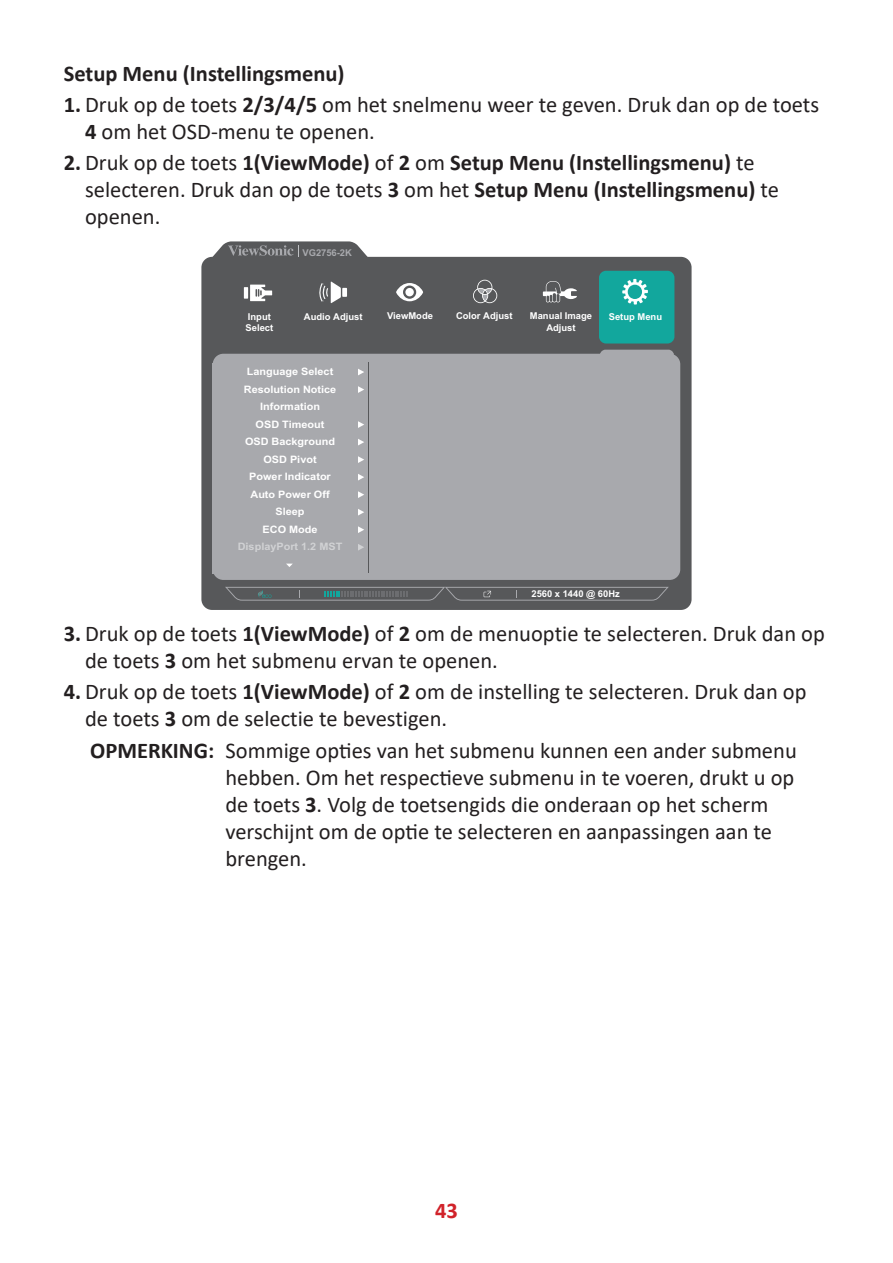
<style>
.page{position:relative;width:893px;height:1263px;background:#fff}
.page>*{position:absolute;margin:0;border:0;box-sizing:border-box;transform-origin:0 0}
.t1{font:22.5px/27px "Calibri";color:#231f20}
.t2{font:700 22.5px/27px "Calibri";color:#231f20}
.t3{font:700 22.5px "Calibri";color:#d1232a}
.t4{font:700 10.2px/17.5px "Arial";color:#fff;text-align:center;scale:1.06 1}
.t5{font:700 10.2px "Arial";color:#d1d2d4;scale:1.06 1}
.t6{font:700 9.45px/11.2px "Arial";color:#fff}
.t7{font:700 9.3px "Arial";color:#fff}
.t8{font:700 9.3px "Arial";color:#a8a9ad}
.s1{font-weight:700}
.s2{font-weight:400}
</style>
<div class="page">
<div style="left:201px;top:257px;width:491px;height:353px;background:#57585a;border-radius:11px"></div>
<svg style="left:599px;top:350px;width:75px;height:5px"></svg>
<div style="left:213px;top:354px;width:467px;height:226px;background:#a8a9ad;border-radius:11px"></div>
<div style="left:599px;top:271px;width:75px;height:72px;background:#12a79d;border-radius:7px"></div>
<svg style="left:358px;top:456px;width:6px;height:7px"></svg>
<svg style="left:358px;top:439px;width:6px;height:6px"></svg>
<svg style="left:358px;top:421px;width:6px;height:7px"></svg>
<svg style="left:358px;top:386px;width:6px;height:7px"></svg>
<svg style="left:358px;top:369px;width:6px;height:6px"></svg>
<svg style="left:358px;top:544px;width:6px;height:7px"></svg>
<svg style="left:358px;top:526px;width:6px;height:7px"></svg>
<svg style="left:358px;top:509px;width:6px;height:6px"></svg>
<svg style="left:358px;top:491px;width:6px;height:7px"></svg>
<svg style="left:358px;top:474px;width:6px;height:6px"></svg>
<hr style="left:368px;top:362px;width:1px;height:210px;background:#57585a">
<svg style="left:225px;top:587px;width:444px;height:14px"></svg>
<svg style="left:208px;top:241px;width:165px;height:17px"></svg>
<svg style="left:286px;top:564px;width:6px;height:3px"></svg>
<svg style="left:622px;top:279px;width:26px;height:25px"></svg>
<svg style="left:473px;top:280px;width:24px;height:23px"></svg>
<svg style="left:396px;top:283px;width:27px;height:18px"></svg>
<div style="left:405px;top:288px;width:9px;height:8px;background:#fff;border-radius:50%"></div>
<svg style="left:543px;top:281px;width:34px;height:21px"></svg>
<svg style="left:244px;top:287px;width:4px;height:12px"></svg>
<svg style="left:250px;top:285px;width:22px;height:16px"></svg>
<div style="left:342px;top:288px;width:5px;height:9px;background:#fff"></div>
<svg style="left:319px;top:281px;width:22px;height:22px"></svg>
<p class="t2" style="left:64px;top:59px;width:282px">Setup Menu (Instellingsmenu)</p>
<p class="t1" style="left:85px;top:90px;width:736px;text-indent:-21px"><span class="s1">1.</span> Druk op de toets <span class="s1">2/3/4/5</span> om het snelmenu weer te geven. Druk dan op de toets<br><span class="s1">4</span> om het OSD-menu te openen.</p>
<p class="t2" style="left:85px;top:149px;width:695px;text-indent:-21px">2. <span class="s2">Druk op de toets</span> 1(ViewMode) <span class="s2">of</span> 2 <span class="s2">om</span> Setup Menu (Instellingsmenu) <span class="s2">te selecteren. Druk dan op de toets</span> 3 <span class="s2">om het</span> Setup Menu (Instellingsmenu) <span class="s2">te openen.</span></p>
<p class="t8" style="left:302px;top:246px;width:51px">VG2756-2K</p>
<p class="t6" style="left:245px;top:311px;width:29px">Input<br>Select</p>
<p class="t6" style="left:304px;top:311px;width:60px">Audio Adjust</p>
<p class="t4" style="left:244px;top:363px;width:89px">Language Select<br>Resolution Notice<br>Information<br>OSD Timeout<br>OSD Background<br>OSD Pivot<br>Power Indicator<br>Auto Power Off<br>Sleep<br>ECO Mode</p>
<p class="t5" style="left:238px;top:540px;width:100px">DisplayPort 1.2 MST</p>
<p class="t6" style="left:387px;top:311px;width:47px">ViewMode</p>
<p class="t6" style="left:456px;top:311px;width:58px">Color Adjust</p>
<p class="t6" style="left:530px;top:310px;width:64px">Manual Image</p>
<p class="t6" style="left:609px;top:311px;width:55px">Setup Menu</p>
<p class="t6" style="left:546px;top:322px;width:31px">Adjust</p>
<p class="t7" style="left:531px;top:587px;width:90px">2560 x 1440 @ 60Hz</p>
<p class="t1" style="left:85px;top:620px;width:741px;text-indent:-21px"><span class="s1">3.</span> Druk op de toets <span class="s1">1(ViewMode)</span> of <span class="s1">2</span> om de menuoptie te selecteren. Druk dan op de toets <span class="s1">3</span> om het submenu ervan te openen.</p>
<p class="t1" style="left:85px;top:678px;width:723px;text-indent:-21px"><span class="s1">4.</span> Druk op de toets <span class="s1">1(ViewMode)</span> of <span class="s1">2</span> om de instelling te selecteren. Druk dan op de toets <span class="s1">3</span> om de selectie te bevestigen.</p>
<p class="t1" style="left:225px;top:736px;width:573px;text-indent:-135px"><span class="s1">OPMERKING:</span> Sommige opties van het submenu kunnen een ander submenu hebben. Om het respectieve submenu in te voeren, drukt u op de toets <span class="s1">3</span>. Volg de toetsengids die onderaan op het scherm verschijnt om de optie te selecteren en aanpassingen aan te brengen.</p>
<p class="t3" style="left:435px;top:1194px;width:24px">43</p>
</div>
